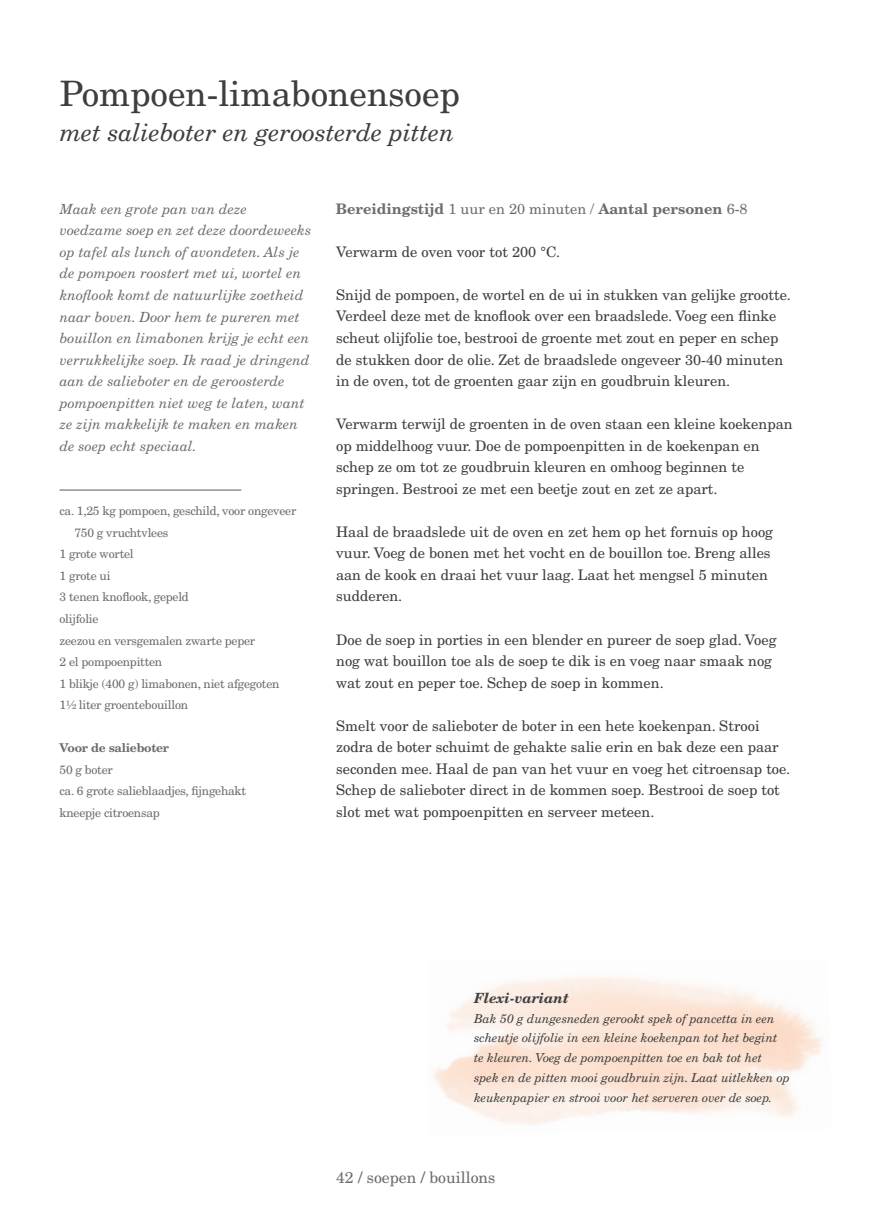
<style>
.page{position:relative;width:893px;height:1216px;background:#fff}
.page>*{position:absolute;margin:0;border:0;box-sizing:border-box;transform-origin:0 0}
.t1{font:35px "New Century Schlbk LT";color:#3e3e3f}
.t2{font:italic 24.5px "New Century Schlbk LT";color:#3e3e3f}
.t3{font:15.75px "New Century Schlbk LT";color:#6c6d70}
.t4{font:14.53px/21.5px "New Century Schlbk LT";color:#3e3e3f}
.t5{font:700 14.53px "New Century Schlbk";color:#6c6d70}
.t6{font:italic 14px/21.5px "New Century Schlbk LT";letter-spacing:.005em;color:#6c6d70}
.t7{font:italic 700 14px "New Century Schlbk";color:#3e3e3f}
.t8{font:italic 12.25px/19.6px "New Century Schlbk LT";color:#3e3e3f}
.t9{font:12.08px/21.5px "New Century Schlbk LT";letter-spacing:-.02em;color:#6c6d70}
.t10{font:700 12.08px "New Century Schlbk LT";letter-spacing:-.02em;color:#6c6d70}
.s1{font-weight:400}
</style>
<div class="page">
<hr style="left:60px;top:489px;width:181px;height:1px;background:#57585a">
<h1 class="t1" style="left:60px;top:72px;width:401px">Pompoen-limabonensoep</h1>
<h2 class="t2" style="left:60px;top:118px;width:396px">met salieboter en geroosterde pitten</h2>
<p class="t6" style="left:60px;top:198px;width:253px">Maak een grote pan van deze voedzame soep en zet deze doordeweeks op tafel als lunch of avondeten. Als je de pompoen roostert met ui, wortel en knoflook komt de natuurlijke zoetheid naar boven. Door hem te pureren met bouillon en limabonen krijg je echt een verrukkelijke soep. Ik raad je dringend aan de salieboter en de geroosterde pompoenpitten niet weg te laten, want ze zijn makkelijk te maken en maken de soep echt speciaal.</p>
<p class="t9" style="left:60px;top:500px;width:238px">ca. 1,25 kg pompoen, geschild, voor ongeveer</p>
<p class="t9" style="left:74px;top:521px;width:96px">750 g vruchtvlees</p>
<p class="t9" style="left:60px;top:543px;width:76px">1 grote wortel</p>
<p class="t9" style="left:60px;top:565px;width:53px">1 grote ui</p>
<p class="t9" style="left:60px;top:586px;width:131px">3 tenen knoflook, gepeld</p>
<p class="t9" style="left:60px;top:608px;width:40px">olijfolie</p>
<p class="t9" style="left:60px;top:629px;width:197px">zeezou en versgemalen zwarte peper</p>
<p class="t9" style="left:60px;top:651px;width:104px">2 el pompoenpitten</p>
<p class="t9" style="left:60px;top:672px;width:222px">1 blikje (400 g) limabonen, niet afgegoten</p>
<p class="t9" style="left:60px;top:694px;width:130px">1½ liter groentebouillon</p>
<p class="t10" style="left:60px;top:740px;width:111px">Voor de salieboter</p>
<p class="t9" style="left:60px;top:758px;width:188px">50 g boter<br>ca. 6 grote salieblaadjes, fijngehakt kneepje citroensap</p>
<p class="t5" style="left:336px;top:199px;width:413px">Bereidingstijd <span class="s1">1 uur en 20 minuten /</span> Aantal personen <span class="s1">6-8</span></p>
<p class="t4" style="left:336px;top:241px;width:225px">Verwarm de oven voor tot 200 °C.</p>
<p class="t4" style="left:336px;top:284px;width:456px">Snijd de pompoen, de wortel en de ui in stukken van gelijke grootte.<br>Verdeel deze met de knoflook over een braadslede. Voeg een flinke scheut olijfolie toe, bestrooi de groente met zout en peper en schep de stukken door de olie. Zet de braadslede ongeveer 30-40 minuten in de oven, tot de groenten gaar zijn en goudbruin kleuren.</p>
<p class="t4" style="left:336px;top:413px;width:458px">Verwarm terwijl de groenten in de oven staan een kleine koekenpan op middelhoog vuur. Doe de pompoenpitten in de koekenpan en schep ze om tot ze goudbruin kleuren en omhoog beginnen te springen. Bestrooi ze met een beetje zout en zet ze apart.</p>
<p class="t4" style="left:336px;top:521px;width:438px">Haal de braadslede uit de oven en zet hem op het fornuis op hoog vuur. Voeg de bonen met het vocht en de bouillon toe. Breng alles aan de kook en draai het vuur laag. Laat het mengsel 5 minuten sudderen.</p>
<p class="t4" style="left:336px;top:628px;width:442px">Doe de soep in porties in een blender en pureer de soep glad. Voeg nog wat bouillon toe als de soep te dik is en voeg naar smaak nog wat zout en peper toe. Schep de soep in kommen.</p>
<p class="t4" style="left:336px;top:714px;width:456px">Smelt voor de salieboter de boter in een hete koekenpan. Strooi zodra de boter schuimt de gehakte salie erin en bak deze een paar seconden mee. Haal de pan van het vuur en voeg het citroensap toe.<br>Schep de salieboter direct in de kommen soep. Bestrooi de soep tot slot met wat pompoenpitten en serveer meteen.</p>
<p class="t7" style="left:474px;top:989px;width:96px">Flexi-variant</p>
<p class="t8" style="left:474px;top:1008px;width:317px">Bak 50 g dungesneden gerookt spek of pancetta in een scheutje olijfolie in een kleine koekenpan tot het begint te kleuren. Voeg de pompoenpitten toe en bak tot het spek en de pitten mooi goudbruin zijn. Laat uitlekken op keukenpapier en strooi voor het serveren over de soep.</p>
<p class="t3" style="left:336px;top:1167px;width:161px">42 / soepen / bouillons</p>
</div>
